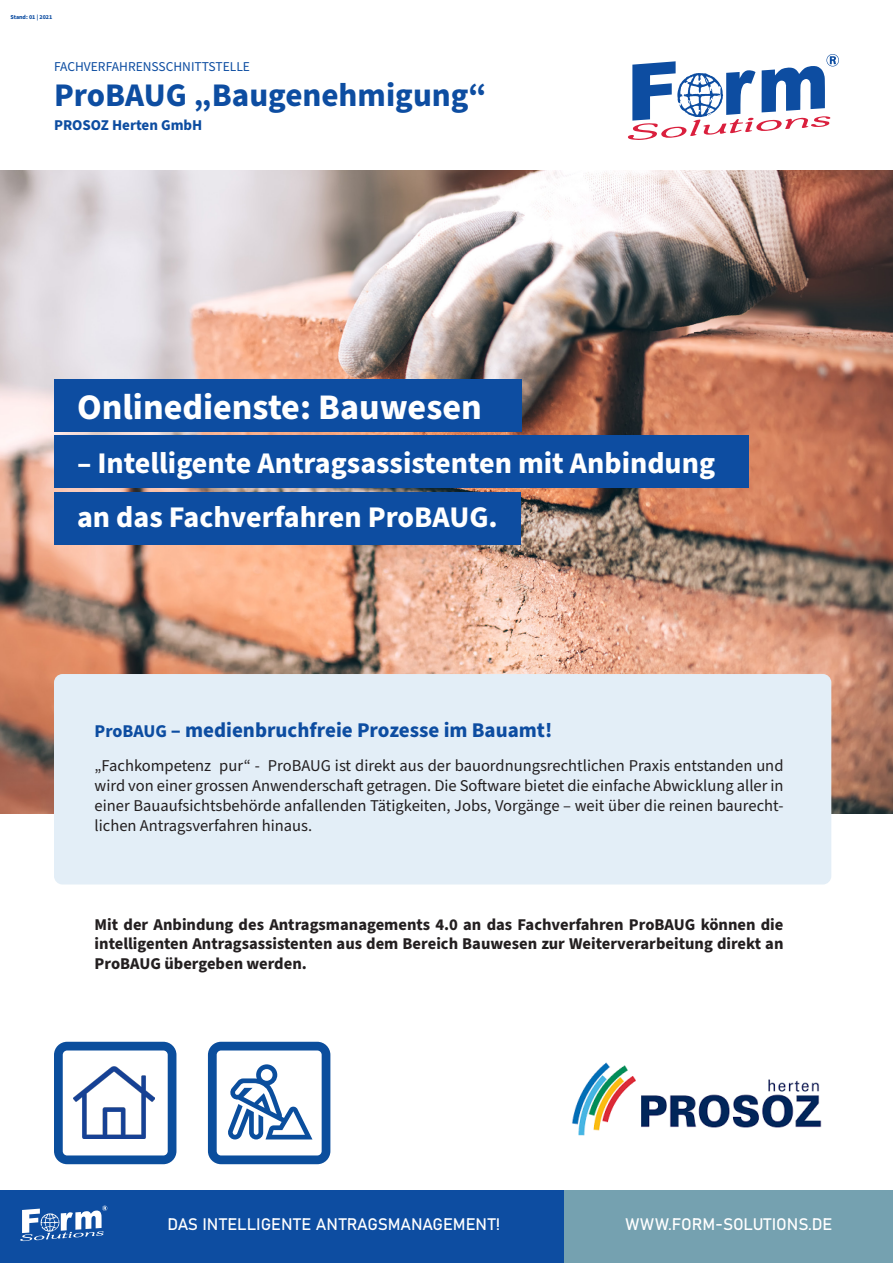
<style>
.page{position:relative;width:893px;height:1263px;background:#fff}
.page>*{position:absolute;margin:0;border:0;box-sizing:border-box;transform-origin:0 0}
.t1{font:700 36px "Source Sans Pro";color:#fff}
.t2{font:700 33px "Source Sans Pro";color:#0d4da1}
.t3{font:700 30px "Source Sans Pro";color:#fff}
.t4{font:700 21px "Source Sans Pro";color:#0d4da1}
.t5{font:16.5px/19.8px "Source Sans Pro";color:#231f20;text-align:justify}
.t6{font:700 16.5px/19.8px "Source Sans Pro";color:#231f20;text-align:justify}
.t7{font:16.5px "Bahnschrift";color:#fff}
.t8{font:700 15px "Source Sans Pro";color:#0d4da1}
.t9{font:13.5px "Source Sans Pro";color:#0d4da1}
.t10{font:700 6px "Source Sans Pro";color:#0d4da1}
.s1{font-size:18px}
</style>
<div class="page">
<img style="left:0;top:171px;width:893px;height:642px">
<div style="left:54px;top:674px;width:777px;height:210px;background:#e3eef7;border-radius:9px"></div>
<svg style="left:628px;top:54px;width:211px;height:86px"></svg>
<div style="left:0;top:1191px;width:565px;height:72px;background:#0d4da1"></div>
<div style="left:565px;top:1191px;width:328px;height:72px;background:#75a1b0"></div>
<svg style="left:20px;top:1205px;width:87px;height:36px"></svg>
<img style="left:572px;top:1062px;width:250px;height:74px">
<svg style="left:54px;top:1042px;width:122px;height:122px"></svg>
<img style="left:74px;top:1067px;width:81px;height:72px">
<svg style="left:208px;top:1042px;width:122px;height:122px"></svg>
<div style="left:54px;top:379px;width:468px;height:53px;background:#0d4da1"></div>
<div style="left:54px;top:435px;width:694px;height:53px;background:#0d4da1"></div>
<div style="left:54px;top:492px;width:466px;height:52px;background:#0d4da1"></div>
<p class="t10" style="left:11px;top:13px;width:43px">Stand: 01 | 2021</p>
<p class="t9" style="left:54px;top:58px;width:198px">FACHVERFAHRENSSCHNITTSTELLE</p>
<p class="t2" style="left:54px;top:72px;width:434px">ProBAUG „Baugenehmigung“</p>
<p class="t8" style="left:54px;top:114px;width:150px">PROSOZ Herten GmbH</p>
<p class="t1" style="left:77px;top:383px;width:406px">Onlinedienste: Bauwesen</p>
<p class="t3" style="left:77px;top:443px;width:640px">– Intelligente Antragsassistenten mit Anbindung</p>
<p class="t3" style="left:77px;top:497px;width:422px">an das Fachverfahren ProBAUG.</p>
<p class="t4" style="left:95px;top:715px;width:459px"><span class="s1">ProBAUG</span> – medienbruchfreie Prozesse im Bauamt!</p>
<p class="t5" style="left:95px;top:756px;width:690px">„Fachkompetenz pur“ - ProBAUG ist direkt aus der bauordnungsrechtlichen Praxis entstanden und wird von einer grossen Anwenderschaft getragen. Die Software bietet die einfache Abwicklung aller in einer Bauaufsichtsbehörde anfallenden Tätigkeiten, Jobs, Vorgänge – weit über die reinen baurecht&shy;lichen Antragsverfahren hinaus.</p>
<p class="t6" style="left:95px;top:914px;width:690px">Mit der Anbindung des Antragsmanagements 4.0 an das Fachverfahren ProBAUG können die intelligenten Antragsassistenten aus dem Bereich Bauwesen zur Weiterverarbeitung direkt an ProBAUG übergeben werden.</p>
<p class="t7" style="left:167px;top:1214px;width:334px">DAS INTELLIGENTE ANTRAGSMANAGEMENT!</p>
<p class="t7" style="left:625px;top:1214px;width:208px">WWW.FORM-SOLUTIONS.DE</p>
</div>
